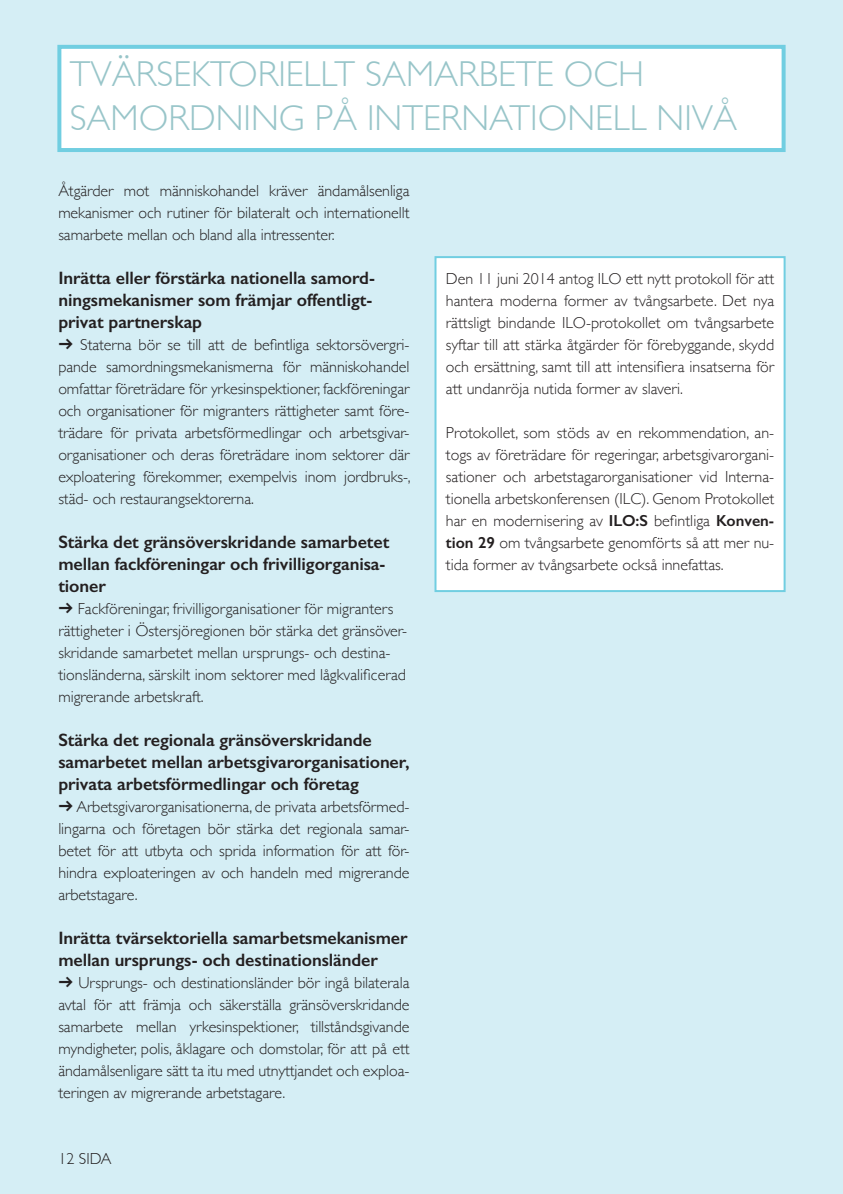
<style>
.page{position:relative;width:843px;height:1194px;background:#fff}
.page>*{position:absolute;margin:0;border:0;box-sizing:border-box;transform-origin:0 0}
.t1{font:300 36px/44px "Gill Sans";color:#98c5c9}
.t2{font:600 18px/22px "Gill Sans";letter-spacing:-.005em;color:#231f20}
._1_akapit{font:300 16px/22px "Gill Sans";color:#231f20;text-align:justify}
.s1{font-family:"Ronnia";font-weight:700}
.s2{font-weight:600}
</style>
<div class="page">
<div style="left:0;top:0;width:842px;height:1194px;background:#d5eef5"></div>
<div style="left:434px;top:256px;width:351px;height:336px;background:#fff;border:2px solid #71cee1"></div>
<div style="left:57px;top:45px;width:728px;height:107px;background:#fff;border:4px solid #71cee1"></div>
<p class="t1" style="left:70px;top:51px;width:669px">TVÄRSEKTORIELLT SAMARBETE OCH<br>SAMORDNING PÅ INTERNATIONELL NIVÅ</p>
<p class="_1_akapit" style="left:58px;top:179px;width:352px">Åtgärder mot människohandel kräver ändamålsenliga mekanismer och rutiner för bilateralt och internationellt samarbete mellan och bland alla intressenter.</p>
<p class="t2" style="left:58px;top:267px;width:318px">Inrätta eller förstärka nationella samord&shy;ningsmekanismer som främjar offentligt&shy;privat partnerskap</p>
<p class="_1_akapit" style="left:58px;top:333px;width:354px"><span class="s1">d</span> Staterna bör se till att de befintliga sektorsövergri&shy;pande samordningsmekanismerna för människohandel omfattar företrädare för yrkesinspektioner, fackföreningar och organisationer för migranters rättigheter samt före&shy;trädare för privata arbetsförmedlingar och arbetsgivar&shy;organisationer och deras företrädare inom sektorer där exploatering förekommer, exempelvis inom jordbruks-, städ- och restaurangsektorerna.</p>
<p class="t2" style="left:58px;top:531px;width:332px">Stärka det gränsöverskridande samarbetet mellan fackföreningar och frivilligorganisa&shy;tioner</p>
<p class="_1_akapit" style="left:58px;top:597px;width:350px;text-align:left"><span class="s1">d</span> Fackföreningar, frivilligorganisationer för migranters rättigheter i Östersjöregionen bör stärka det gränsöver&shy;skridande samarbetet mellan ursprungs- och destina&shy;tionsländerna, särskilt inom sektorer med lågkvalificerad migrerande arbetskraft.</p>
<p class="t2" style="left:58px;top:729px;width:352px">Stärka det regionala gränsöverskridande samarbetet mellan arbetsgivarorganisationer, privata arbetsförmedlingar och företag</p>
<p class="_1_akapit" style="left:58px;top:795px;width:352px"><span class="s1">d</span> Arbetsgivarorganisationerna, de privata arbetsförmed&shy;lingarna och företagen bör stärka det regionala samar&shy;betet för att utbyta och sprida information för att för&shy;hindra exploateringen av och handeln med migrerande arbetstagare.</p>
<p class="t2" style="left:58px;top:927px;width:351px">Inrätta tvärsektoriella samarbetsmekanismer mellan ursprungs- och destinationsländer</p>
<p class="_1_akapit" style="left:58px;top:971px;width:352px"><span class="s1">d</span> Ursprungs- och destinationsländer bör ingå bilaterala avtal för att främja och säkerställa gränsöverskridande samarbete mellan yrkesinspektioner, tillståndsgivande myndigheter, polis, åklagare och domstolar, för att på ett ändamålsenligare sätt ta itu med utnyttjandet och exploa&shy;teringen av migrerande arbetstagare.</p>
<p class="_1_akapit" style="left:58px;top:1147px;width:55px">12 SIDA</p>
<p class="_1_akapit" style="left:446px;top:267px;width:330px">Den 11 juni 2014 antog ILO ett nytt protokoll för att hantera moderna former av tvångsarbete. Det nya rättsligt bindande ILO-protokollet om tvångsarbete syftar till att stärka åtgärder för förebyggande, skydd och ersättning, samt till att intensifiera insatserna för att undanröja nutida former av slaveri.</p>
<p class="_1_akapit" style="left:446px;top:421px;width:330px">Protokollet, som stöds av en rekommendation, an&shy;togs av företrädare för regeringar, arbetsgivarorgani&shy;sationer och arbetstagarorganisationer vid Interna&shy;tionella arbetskonferensen (ILC). Genom Protokollet har en modernisering av <span class="s2">ILO:S</span> befintliga <span class="s2">Konven&shy;tion 29</span> om tvångsarbete genomförts så att mer nu&shy;tida former av tvångsarbete också innefattas.</p>
</div>
